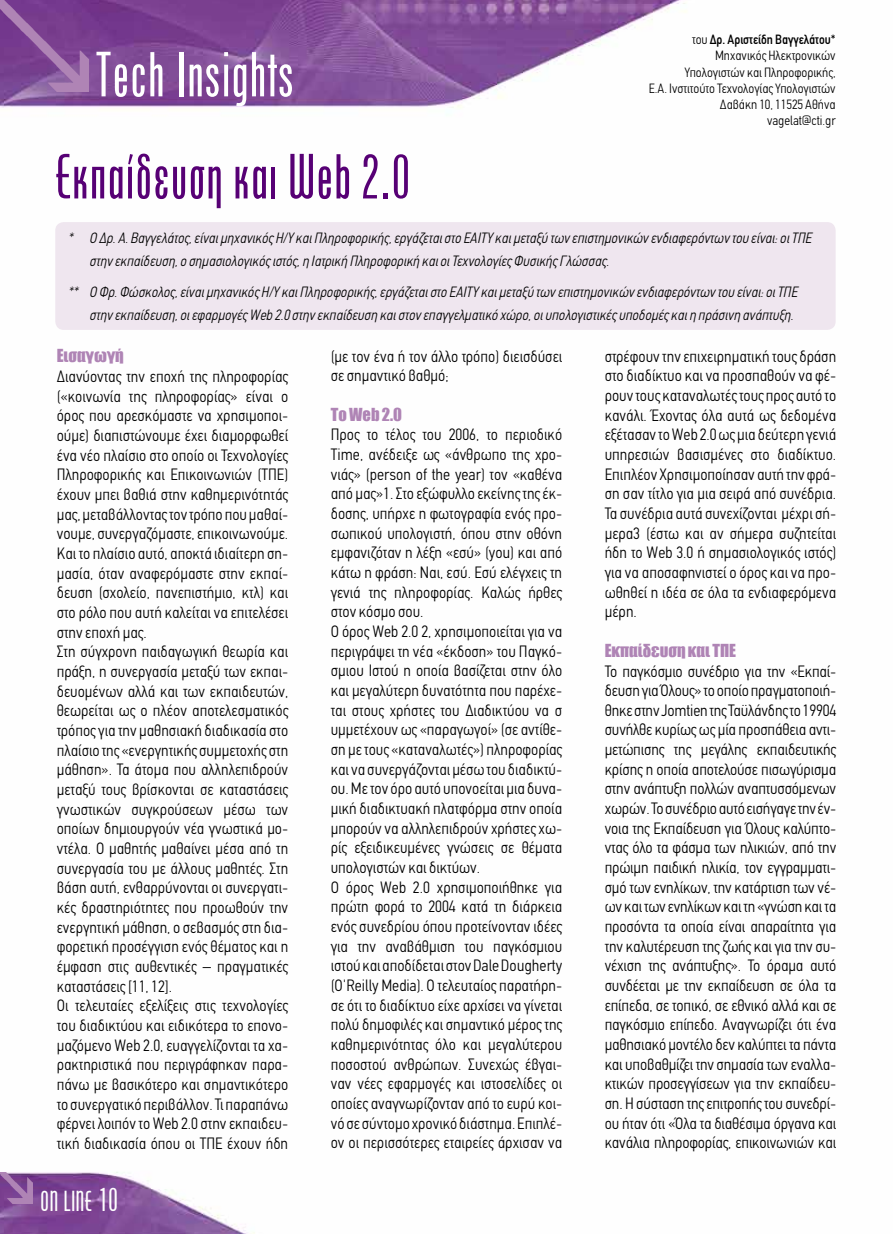
<style>
.page{position:relative;width:893px;height:1234px;background:#fff}
.page>*{position:absolute;margin:0;border:0;box-sizing:border-box;transform-origin:0 0}
.t1{font:60px "Kp Network";color:#570075}
.t2{font:60px "Kp Network";color:#fff}
.t3{font:27px "Kp Network";color:#fff}
.t4{font:300 condensed 16.5px/19.6px "PF Din Text";color:#000}
.t5{font:16.5px "Impact";color:#af84b5}
.t6{font:italic 300 condensed 15px/22.8px "PF Din Text";color:#000}
.t7{font:300 condensed 13.5px/16.2px "PF Din Text";color:#000;text-align:right}
.s1{font-weight:500}
.s2{font-size:31.5px}
</style>
<div class="page">
<img style="left:0;top:0;width:687px;height:1233px">
<img style="left:0;top:0;width:89px;height:91px">
<img style="left:0;top:1171px;width:33px;height:31px">
<div style="left:55px;top:222px;width:781px;height:108px;background:#efe6ef;border-radius:9px"></div>
<h1 class="t2" style="left:95px;top:39px;width:201px">Tech Insights</h1>
<h1 class="t1" style="left:55px;top:141px;width:357px">Εκπαίδευση και Web 2.0</h1>
<p class="t7" style="left:649px;top:32px;width:188px">του <span class="s1">Δρ. Αριστείδη Βαγγελάτου*<br></span>Μηχανικός Ηλεκτρονικών<br>Υπολογιστών και Πληροφορικής,<br>Ε.Α. Ινστιτούτο Τεχνολογίας Υπολογιστών<br>Δαβάκη 10, 11525 Αθήνα vagelat@cti.gr</p>
<p class="t6" style="left:89px;top:227px;width:724px;text-indent:-21px">* Ο Δρ. Α. Βαγγελάτος, είναι μηχανικός Η/Υ και Πληροφορικής, εργάζεται στο ΕΑΙΤΥ και μεταξύ των επιστημονικών ενδιαφερόντων του είναι: οι ΤΠΕ στην εκπαίδευση, ο σημασιολογικός ιστός, η Ιατρική Πληροφορική και οι Τεχνολογίες Φυσικής Γλώσσας.</p>
<p class="t6" style="left:68px;top:281px;width:731px;text-align:right">** Ο Φρ. Φώσκολος, είναι μηχανικός Η/Υ και Πληροφορικής, εργάζεται στο ΕΑΙΤΥ και μεταξύ των επιστημονικών ενδιαφερόντων του είναι: οι ΤΠΕ στην εκπαίδευση, οι εφαρμογές Web 2.0 στην εκπαίδευση και στον επαγγελματικό χώρο, οι υπολογιστικές υποδομές και η πράσινη ανάπτυξη.</p>
<p class="t5" style="left:57px;top:343px;width:69px">Εισαγωγή</p>
<p class="t4" style="left:57px;top:366px;width:233px">Διανύοντας την εποχή της πληροφορίας («κοινωνία της πληροφορίας» είναι ο όρος που αρεσκόμαστε να χρησιμοποι&shy;ούμε) διαπιστώνουμε έχει διαμορφωθεί ένα νέο πλαίσιο στο οποίο οι Τεχνολογίες Πληροφορικής και Επικοινωνιών (ΤΠΕ) έχουν μπει βαθιά στην καθημερινότητάς μας, μεταβάλλοντας τον τρόπο που μαθαί&shy;νουμε, συνεργαζόμαστε, επικοινωνούμε.<br>Και το πλαίσιο αυτό, αποκτά ιδιαίτερη ση&shy;μασία, όταν αναφερόμαστε στην εκπαί&shy;δευση (σχολείο, πανεπιστήμιο, κτλ) και στο ρόλο που αυτή καλείται να επιτελέσει στην εποχή μας.<br>Στη σύγχρονη παιδαγωγική θεωρία και πράξη, η συνεργασία μεταξύ των εκπαι&shy;δευομένων αλλά και των εκπαιδευτών, θεωρείται ως ο πλέον αποτελεσματικός τρόπος για την μαθησιακή διαδικασία στο πλαίσιο της «ενεργητικής συμμετοχής στη μάθηση». Τα άτομα που αλληλεπιδρούν μεταξύ τους βρίσκονται σε καταστάσεις γνωστικών συγκρούσεων μέσω των οποίων δημιουργούν νέα γνωστικά μο&shy;ντέλα. Ο μαθητής μαθαίνει μέσα από τη συνεργασία του με άλλους μαθητές. Στη βάση αυτή, ενθαρρύνονται οι συνεργατι&shy;κές δραστηριότητες που προωθούν την ενεργητική μάθηση, ο σεβασμός στη δια&shy;φορετική προσέγγιση ενός θέματος και η έμφαση στις αυθεντικές – πραγματικές καταστάσεις [11, 12].<br>Οι τελευταίες εξελίξεις στις τεχνολογίες του διαδικτύου και ειδικότερα το επονο&shy;μαζόμενο Web 2.0, ευαγγελίζονται τα χα&shy;ρακτηριστικά που περιγράφηκαν παρα&shy;πάνω με βασικότερο και σημαντικότερο το συνεργατικό περιβάλλον. Τι παραπάνω φέρνει λοιπόν το Web 2.0 στην εκπαιδευ&shy;τική διαδικασία όπου οι ΤΠΕ έχουν ήδη</p>
<h2 class="t3" style="left:40px;top:1184px;width:79px">ON LINE <span class="s2">10</span></h2>
<p class="t4" style="left:331px;top:346px;width:233px">(με τον ένα ή τον άλλο τρόπο) διεισδύσει σε σημαντικό βαθμό;</p>
<p class="t5" style="left:331px;top:401px;width:73px">Το Web 2.0</p>
<p class="t4" style="left:331px;top:425px;width:233px">Προς το τέλος του 2006, το περιοδικό Time, ανέδειξε ως «άνθρωπο της χρο&shy;νιάς» (person of the year) τον «καθένα από μας»1. Στο εξώφυλλο εκείνης της έκ&shy;δοσης, υπήρχε η φωτογραφία ενός προ&shy;σωπικού υπολογιστή, όπου στην οθόνη εμφανιζόταν η λέξη «εσύ» (you) και από κάτω η φράση: Ναι, εσύ. Εσύ ελέγχεις τη γενιά της πληροφορίας. Καλώς ήρθες στον κόσμο σου.<br>Ο όρος Web 2.0 2, χρησιμοποιείται για να περιγράψει τη νέα «έκδοση» του Παγκό&shy;σμιου Ιστού η οποία βασίζεται στην όλο και μεγαλύτερη δυνατότητα που παρέχε&shy;ται στους χρήστες του Διαδικτύου να σ υμμετέχουν ως «παραγωγοί» (σε αντίθε&shy;ση με τους «καταναλωτές») πληροφορίας και να συνεργάζονται μέσω του διαδικτύ&shy;ου. Με τον όρο αυτό υπονοείται μια δυνα&shy;μική διαδικτυακή πλατφόρμα στην οποία μπορούν να αλληλεπιδρούν χρήστες χω&shy;ρίς εξειδικευμένες γνώσεις σε θέματα υπολογιστών και δικτύων.<br>Ο όρος Web 2.0 χρησιμοποιήθηκε για πρώτη φορά το 2004 κατά τη διάρκεια ενός συνεδρίου όπου προτείνονταν ιδέες για την αναβάθμιση του παγκόσμιου ιστού και αποδίδεται στον Dale Dougherty (O'Reilly Media). Ο τελευταίος παρατήρη&shy;σε ότι το διαδίκτυο είχε αρχίσει να γίνεται πολύ δημοφιλές και σημαντικό μέρος της καθημερινότητας όλο και μεγαλύτερου ποσοστού ανθρώπων. Συνεχώς έβγαι&shy;ναν νέες εφαρμογές και ιστοσελίδες οι οποίες αναγνωρίζονταν από το ευρύ κοι&shy;νό σε σύντομο χρονικό διάστημα. Επιπλέ&shy;ον οι περισσότερες εταιρείες άρχισαν να</p>
<p class="t4" style="left:605px;top:346px;width:233px;text-align:justify">στρέφουν την επιχειρηματική τους δράση στο διαδίκτυο και να προσπαθούν να φέ&shy;ρουν τους καταναλωτές τους προς αυτό το κανάλι. Έχοντας όλα αυτά ως δεδομένα εξέτασαν το Web 2.0 ως μια δεύτερη γενιά υπηρεσιών βασισμένες στο διαδίκτυο.<br>Επιπλέον Χρησιμοποίησαν αυτή την φρά&shy;ση σαν τίτλο για μια σειρά από συνέδρια.<br>Τα συνέδρια αυτά συνεχίζονται μέχρι σή&shy;μερα3 (έστω και αν σήμερα συζητείται ήδη το Web 3.0 ή σημασιολογικός ιστός) για να αποσαφηνιστεί ο όρος και να προ&shy;ωθηθεί η ιδέα σε όλα τα ενδιαφερόμενα μέρη.</p>
<p class="t5" style="left:605px;top:637px;width:133px">Εκπαίδευση και ΤΠΕ</p>
<p class="t4" style="left:605px;top:661px;width:233px;text-align:justify">Το παγκόσμιο συνέδριο για την «Εκπαί&shy;δευση για Όλους» το οποίο πραγματοποιή&shy;θηκε στην Jomtien της Ταϋλάνδης το 19904 συνήλθε κυρίως ως μία προσπάθεια αντι&shy;μετώπισης της μεγάλης εκπαιδευτικής κρίσης η οποία αποτελούσε πισωγύρισμα στην ανάπτυξη πολλών αναπτυσσόμενων χωρών. Το συνέδριο αυτό εισήγαγε την έν&shy;νοια της Εκπαίδευση για Όλους καλύπτο&shy;ντας όλο τα φάσμα των ηλικιών, από την πρώιμη παιδική ηλικία, τον εγγραμματι&shy;σμό των ενηλίκων, την κατάρτιση των νέ&shy;ων και των ενηλίκων και τη «γνώση και τα προσόντα τα οποία είναι απαραίτητα για την καλυτέρευση της ζωής και για την συ&shy;νέχιση της ανάπτυξης». Το όραμα αυτό συνδέεται με την εκπαίδευση σε όλα τα επίπεδα, σε τοπικό, σε εθνικό αλλά και σε παγκόσμιο επίπεδο. Αναγνωρίζει ότι ένα μαθησιακό μοντέλο δεν καλύπτει τα πάντα και υποβαθμίζει την σημασία των εναλλα&shy;κτικών προσεγγίσεων για την εκπαίδευ&shy;ση. Η σύσταση της επιτροπής του συνεδρί&shy;ου ήταν ότι «Όλα τα διαθέσιμα όργανα και κανάλια πληροφορίας, επικοινωνιών και</p>
</div>
